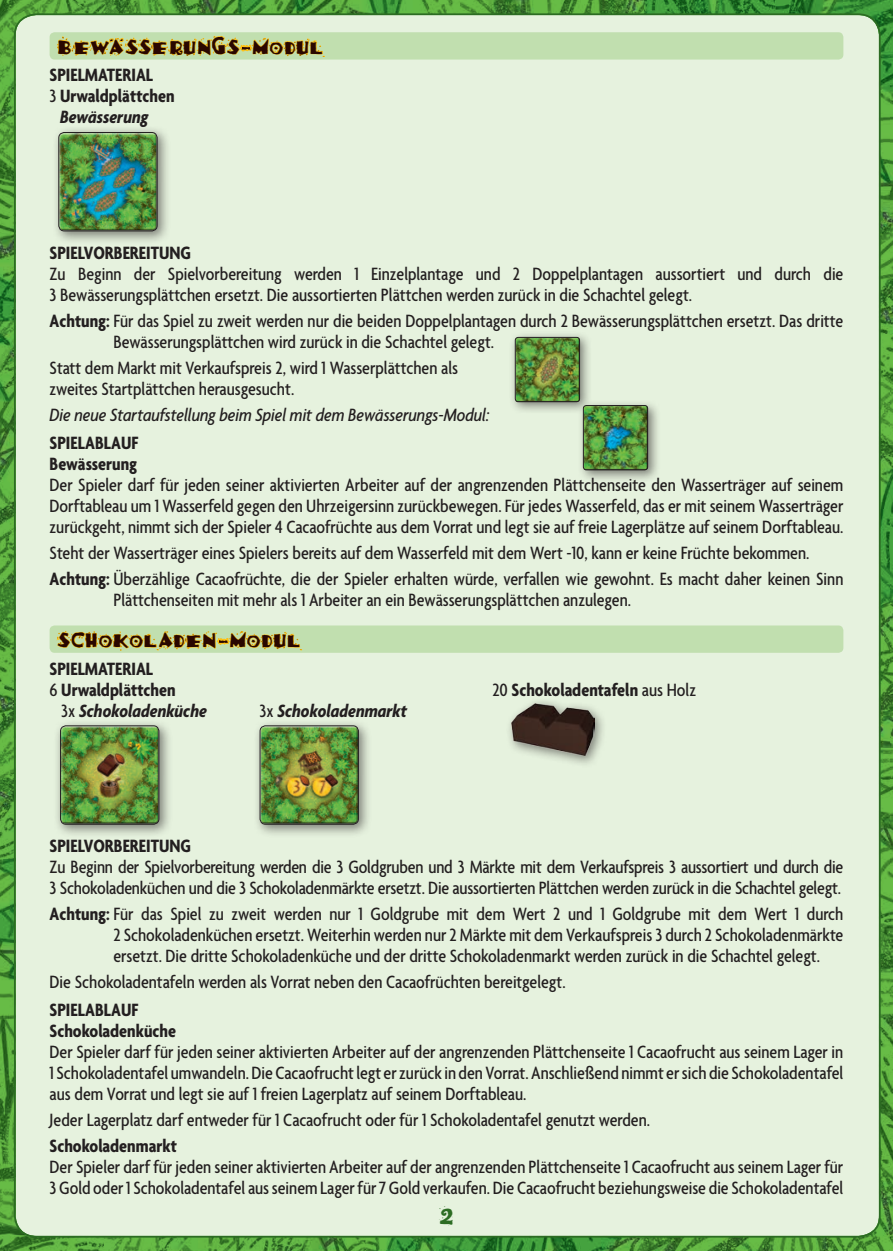
<style>
.page{position:relative;width:893px;height:1251px;background:#fff}
.page>*{position:absolute;margin:0;border:0;box-sizing:border-box;transform-origin:0 0}
.t1{font:28.53px "Burrito One";color:#2c6c23}
.t2{font:22.75px "Burrito One";color:#290700}
.t3{font:500 condensed 19.25px/21px "Agenda";color:#231f20}
.t4{font:700 condensed 19.25px/21px "Agenda";color:#231f20}
.t5{font:italic 500 condensed 19.25px "Agenda";color:#231f20}
.t6{font:italic 700 condensed 19.25px "Agenda";color:#231f20}
.s1{font-weight:500}
.s2{font-weight:700}
.s3{font-weight:500;font-style:normal}
</style>
<div class="page">
<div style="left:0;top:0;width:893px;height:1250px;background:#e6f2de"></div>
<div style="left:50px;top:32px;width:793px;height:28px;background:#c1dfaf;border-radius:5px"></div>
<div style="left:50px;top:625px;width:793px;height:27px;background:#c1dfaf;border-radius:5px"></div>
<svg style="left:56px;top:21px;width:269px;height:101px"></svg>
<div style="left:52px;top:126px;width:119px;height:119px;background:#231f20;opacity:.55"></div>
<div style="left:59px;top:133px;width:98px;height:97px;background:#231f20;opacity:.75"></div>
<div style="left:58px;top:132px;width:100px;height:99px;border:1px solid #231f20;border-radius:5px"></div>
<div style="left:509px;top:331px;width:152px;height:152px;background:#231f20;opacity:.55"></div>
<img style="left:515px;top:337px;width:133px;height:133px">
<div style="left:515px;top:337px;width:65px;height:65px;border:1px solid #231f20;border-radius:3px"></div>
<svg style="left:57px;top:613px;width:245px;height:102px"></svg>
<div style="left:505px;top:697px;width:102px;height:71px;background:#231f20;opacity:.55"></div>
<img style="left:512px;top:703px;width:82px;height:52px">
<div style="left:54px;top:719px;width:119px;height:119px;background:#231f20;opacity:.55"></div>
<div style="left:61px;top:726px;width:97px;height:97px;background:#231f20;opacity:.75"></div>
<div style="left:60px;top:725px;width:99px;height:99px;border:1px solid #231f20;border-radius:5px"></div>
<div style="left:253px;top:719px;width:119px;height:119px;background:#231f20;opacity:.55"></div>
<div style="left:260px;top:726px;width:98px;height:97px;background:#231f20;opacity:.75"></div>
<div style="left:260px;top:725px;width:99px;height:99px;border:1px solid #231f20;border-radius:5px"></div>
<p class="t2" style="left:57px;top:35px;width:269px">BEWASSERUNGS MODUL</p>
<p class="t4" style="left:50px;top:66px;width:105px">SPIELMATERIAL</p>
<p class="t4" style="left:50px;top:87px;width:126px"><span class="s1">3</span> Urwaldplättchen</p>
<p class="t6" style="left:60px;top:107px;width:90px">Bewässerung</p>
<p class="t4" style="left:50px;top:243px;width:143px">SPIELVORBEREITUNG</p>
<p class="t3" style="left:50px;top:264px;width:795px">Zu Beginn der Spielvorbereitung werden 1 Einzelplantage und 2 Doppelplantagen aussortiert und durch die<br>3 Bewässerungsplättchen ersetzt. Die aussortierten Plättchen werden zurück in die Schachtel gelegt.</p>
<p class="t3" style="left:113px;top:311px;width:731px;text-indent:-64px"><span class="s2">Achtung:</span> Für das Spiel zu zweit werden nur die beiden Doppelplantagen durch 2 Bewässerungsplättchen ersetzt. Das dritte<br>Bewässerungsplättchen wird zurück in die Schachtel gelegt.</p>
<p class="t3" style="left:50px;top:358px;width:410px">Statt dem Markt mit Verkaufspreis 2, wird 1 Wasserplättchen als zweites Startplättchen herausgesucht.</p>
<p class="t5" style="left:50px;top:404px;width:441px">Die neue Startaufstellung beim Spiel mit dem Bewässerungs-Modul:</p>
<p class="t4" style="left:50px;top:433px;width:90px">SPIELABLAUF<br>Bewässerung</p>
<p class="t3" style="left:50px;top:475px;width:795px;text-align:justify">Der Spieler darf für jeden seiner aktivierten Arbeiter auf der angrenzenden Plättchenseite den Wasserträger auf seinem Dorftableau um 1 Wasserfeld gegen den Uhrzeigersinn zurückbewegen. Für jedes Wasserfeld, das er mit seinem Wasserträger zurückgeht, nimmt sich der Spieler 4 Cacaofrüchte aus dem Vorrat und legt sie auf freie Lagerplätze auf seinem Dorftableau.</p>
<p class="t3" style="left:50px;top:541px;width:795px;line-height:25.9px">Steht der Wasserträger eines Spielers bereits auf dem Wasserfeld mit dem Wert -10, kann er keine Früchte bekommen.<br><span class="s2">Achtung:</span> Überzählige Cacaofrüchte, die der Spieler erhalten würde, verfallen wie gewohnt. Es macht daher keinen Sinn</p>
<p class="t3" style="left:113px;top:590px;width:519px">Plättchenseiten mit mehr als 1 Arbeiter an ein Bewässerungsplättchen anzulegen.</p>
<p class="t2" style="left:57px;top:628px;width:246px">SCHOKOLADEN MODUL</p>
<p class="t4" style="left:50px;top:659px;width:128px">SPIELMATERIAL<br><span class="s1">6</span> Urwaldplättchen</p>
<p class="t4" style="left:492px;top:680px;width:205px"><span class="s1">20</span> Schokoladentafeln <span class="s1">aus Holz</span></p>
<p class="t6" style="left:61px;top:700px;width:147px"><span class="s3">3x</span> Schokoladenküche</p>
<p class="t6" style="left:260px;top:700px;width:149px"><span class="s3">3x</span> Schokoladenmarkt</p>
<p class="t4" style="left:50px;top:836px;width:143px">SPIELVORBEREITUNG</p>
<p class="t3" style="left:50px;top:857px;width:795px">Zu Beginn der Spielvorbereitung werden die 3 Goldgruben und 3 Märkte mit dem Verkaufspreis 3 aussortiert und durch die<br>3 Schokoladenküchen und die 3 Schokoladenmärkte ersetzt. Die aussortierten Plättchen werden zurück in die Schachtel gelegt.</p>
<p class="t3" style="left:113px;top:904px;width:731px;text-align:justify;text-indent:-64px"><span class="s2">Achtung:</span> Für das Spiel zu zweit werden nur 1 Goldgrube mit dem Wert 2 und 1 Goldgrube mit dem Wert 1 durch 2 Schokoladenküchen ersetzt. Weiterhin werden nur 2 Märkte mit dem Verkaufspreis 3 durch 2 Schokoladenmärkte ersetzt. Die dritte Schokoladenküche und der dritte Schokoladenmarkt werden zurück in die Schachtel gelegt.</p>
<p class="t3" style="left:50px;top:972px;width:517px">Die Schokoladentafeln werden als Vorrat neben den Cacaofrüchten bereitgelegt.</p>
<p class="t4" style="left:50px;top:1000px;width:128px">SPIELABLAUF<br>Schokoladenküche</p>
<p class="t3" style="left:50px;top:1042px;width:795px;text-align:justify">Der Spieler darf für jeden seiner aktivierten Arbeiter auf der angrenzenden Plättchenseite 1 Cacaofrucht aus seinem Lager in 1 Schokoladentafel umwandeln. Die Cacaofrucht legt er zurück in den Vorrat. Anschließend nimmt er sich die Schokoladentafel aus dem Vorrat und legt sie auf 1 freien Lagerplatz auf seinem Dorftableau.</p>
<p class="t3" style="left:50px;top:1110px;width:602px">Jeder Lagerplatz darf entweder für 1 Cacaofrucht oder für 1 Schokoladentafel genutzt werden.</p>
<p class="t4" style="left:50px;top:1136px;width:129px">Schokoladenmarkt</p>
<p class="t3" style="left:50px;top:1157px;width:795px">Der Spieler darf für jeden seiner aktivierten Arbeiter auf der angrenzenden Plättchenseite 1 Cacaofrucht aus seinem Lager für<br>3 Gold oder 1 Schokoladentafel aus seinem Lager für 7 Gold verkaufen. Die Cacaofrucht beziehungsweise die Schokoladentafel</p>
<h1 class="t1" style="left:439px;top:1200px;width:16px">2</h1>
</div>
